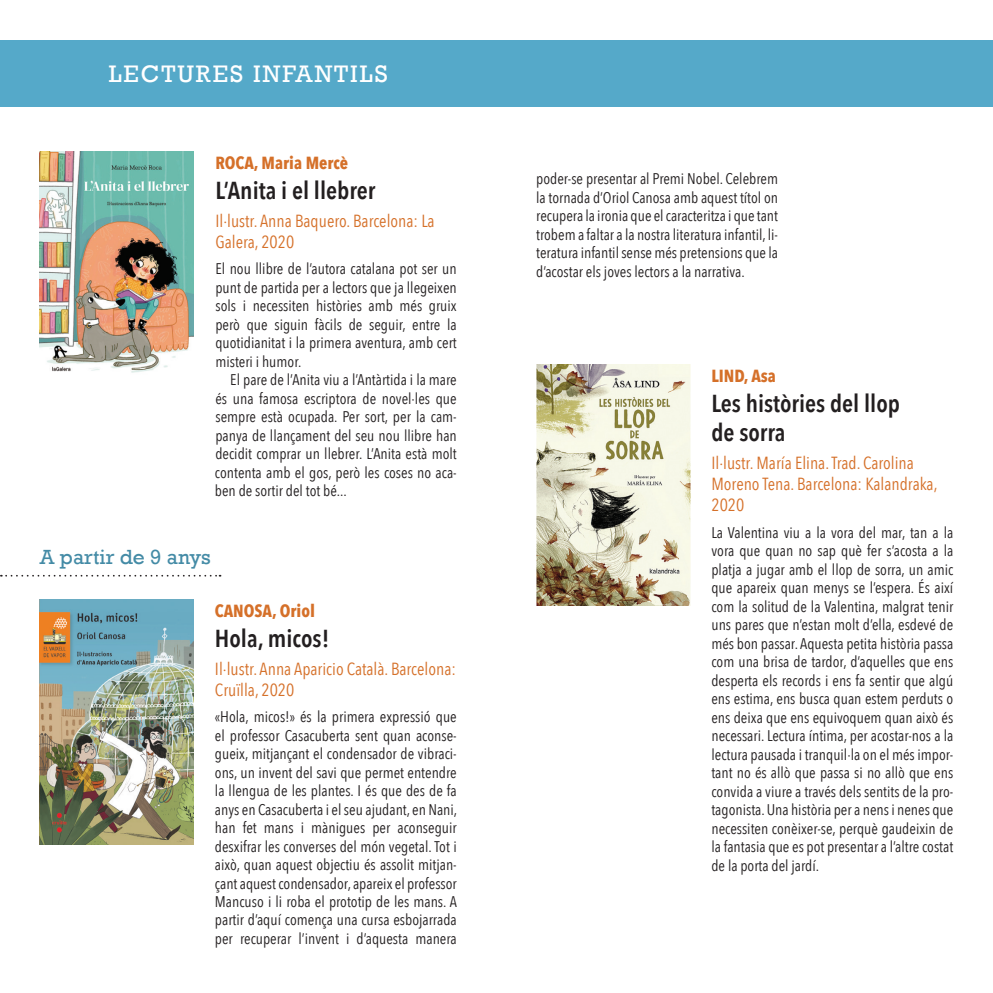
<style>
.page{position:relative;width:993px;height:993px;background:#fff}
.page>*{position:absolute;margin:0;border:0;box-sizing:border-box;transform-origin:0 0}
.t1{font:600 24.5px/29.4px "Avenir Next Condensed";color:#231f20}
.t2{font:24.5px "Rockwell";letter-spacing:.08em;color:#fff}
.t3{font:21px "Rockwell";color:#448ba6}
.t4{font:17.5px/21px "Avenir Next Condensed";color:#d57029}
.t5{font:700 17.5px "Avenir Next Condensed";color:#d57029}
.t6{font:15.4px/18.6px "Avenir Next Condensed";color:#231f20;text-align:justify}
</style>
<div class="page">
<img style="left:40px;top:152px;width:154px;height:221px">
<div style="left:0;top:40px;width:992px;height:66px;background:#55a9c9"></div>
<img style="left:536px;top:365px;width:154px;height:240px">
<svg style="left:1px;top:574px;width:219px;height:2px"></svg>
<img style="left:40px;top:599px;width:154px;height:244px">
<h1 class="t2" style="left:109px;top:59px;width:280px">LECTURES INFANTILS</h1>
<p class="t5" style="left:215px;top:152px;width:134px">ROCA, Maria Mercè</p>
<h1 class="t1" style="left:215px;top:175px;width:161px">L’Anita i el llebrer</h1>
<p class="t4" style="left:215px;top:209px;width:221px">Il·lustr. Anna Baquero. Barcelona: La<br>Galera, 2020</p>
<p class="t6" style="left:215px;top:259px;width:243px">El nou llibre de l’autora catalana pot ser un punt de partida per a lectors que ja llegeixen sols i necessiten històries amb més gruix però que siguin fàcils de seguir, entre la quotidianitat i la primera aventura, amb cert misteri i humor.</p>
<p class="t6" style="left:215px;top:370px;width:243px;text-indent:15px">El pare de l’Anita viu a l’Antàrtida i la mare és una famosa escriptora de novel·les que sempre està ocupada. Per sort, per la cam&shy;panya de llançament del seu nou llibre han decidit comprar un llebrer. L’Anita està molt contenta amb el gos, però les coses no aca&shy;ben de sortir del tot bé...</p>
<h2 class="t3" style="left:40px;top:545px;width:172px">A PARTIR DE 9 ANYS</h2>
<p class="t5" style="left:215px;top:600px;width:101px">CANOSA, Oriol</p>
<h1 class="t1" style="left:215px;top:622px;width:116px">Hola, micos!</h1>
<p class="t4" style="left:215px;top:657px;width:242px">Il·lustr. Anna Aparicio Català. Barcelona:<br>Cruïlla, 2020</p>
<p class="t6" style="left:215px;top:706px;width:244px">«Hola, micos!» és la primera expressió que el professor Casacuberta sent quan aconse&shy;gueix, mitjançant el condensador de vibraci&shy;ons, un invent del savi que permet entendre la llengua de les plantes. I és que des de fa anys en Casacuberta i el seu ajudant, en Nani, han fet mans i mànigues per aconseguir desxifrar les converses del món vegetal. Tot i això, quan aquest objectiu és assolit mitjan&shy;çant aquest condensador, apareix el professor Mancuso i li roba el prototip de les mans. A partir d’aquí comença una cursa esbojarrada per recuperar l’invent i d’aquesta manera</p>
<p class="t6" style="left:536px;top:169px;width:243px">poder-se presentar al Premi Nobel. Celebrem la tornada d’Oriol Canosa amb aquest títol on recupera la ironia que el caracteritza i que tant trobem a faltar a la nostra literatura infantil, li&shy;teratura infantil sense més pretensions que la d’acostar els joves lectors a la narrativa.</p>
<p class="t5" style="left:711px;top:365px;width:66px">LIND, Asa</p>
<h1 class="t1" style="left:711px;top:388px;width:190px">Les històries del llop de sorra</h1>
<p class="t4" style="left:711px;top:451px;width:227px">Il·lustr. María Elina. Trad. Carolina<br>Moreno Tena. Barcelona: Kalandraka,<br>2020</p>
<p class="t6" style="left:711px;top:522px;width:243px">La Valentina viu a la vora del mar, tan a la vora que quan no sap què fer s’acosta a la platja a jugar amb el llop de sorra, un amic que apareix quan menys se l’espera. És així com la solitud de la Valentina, malgrat tenir uns pares que n’estan molt d’ella, esdevé de més bon passar. Aquesta petita història passa com una brisa de tardor, d’aquelles que ens desperta els records i ens fa sentir que algú ens estima, ens busca quan estem perduts o ens deixa que ens equivoquem quan això és necessari. Lectura íntima, per acostar-nos a la lectura pausada i tranquil·la on el més impor&shy;tant no és allò que passa si no allò que ens convida a viure a través dels sentits de la pro&shy;tagonista. Una història per a nens i nenes que necessiten conèixer-se, perquè gaudeixin de la fantasia que es pot presentar a l’altre costat de la porta del jardí.</p>
</div>
